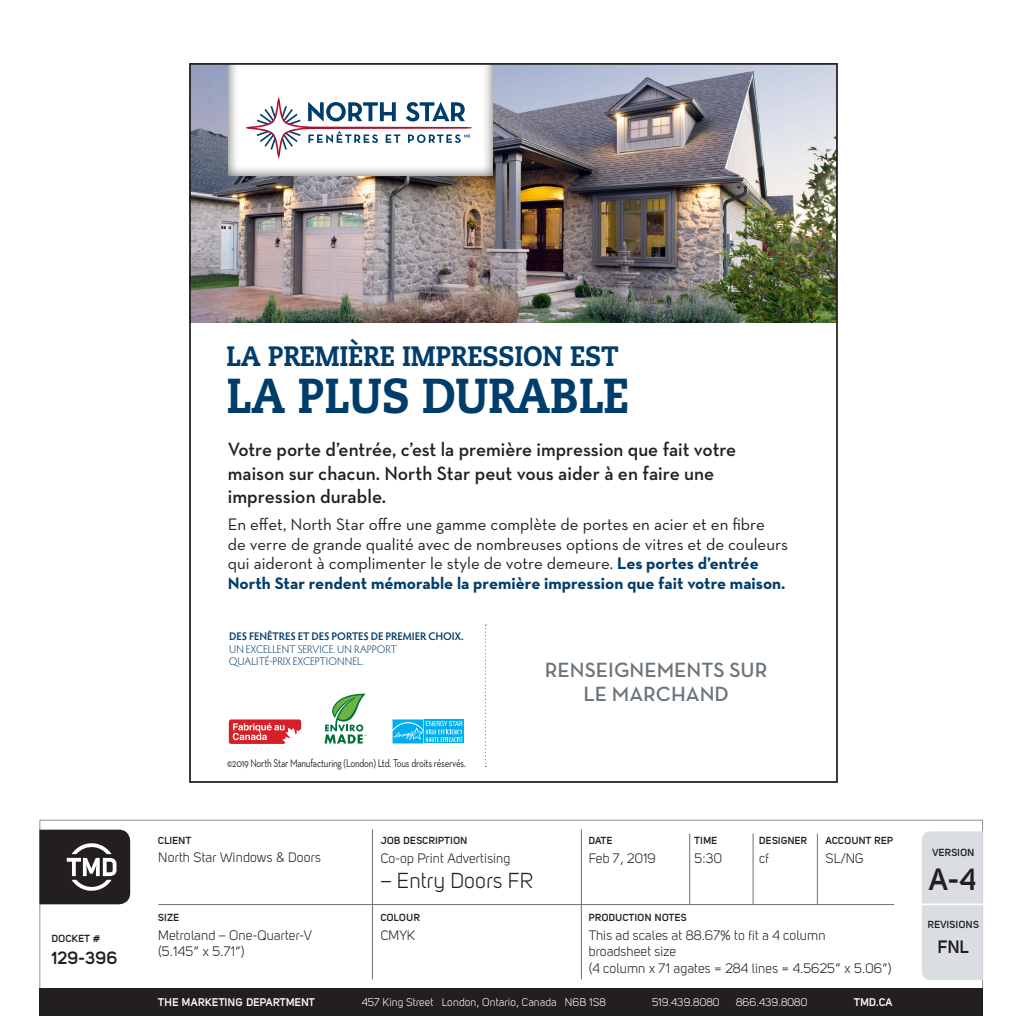
<style>
.page{position:relative;width:1027px;height:1035px;background:#fff}
.page>*{position:absolute;margin:0;border:0;box-sizing:border-box;transform-origin:0 0}
.t1{font:800 49px "Caecilia LT Pro 85";letter-spacing:-.01em;color:#003d6a;scale:.9 1}
.t2{font:700 30.45px "Uni Sans Semi";color:#231f20}
.t3{font:800 28px "Caecilia LT Pro 85";letter-spacing:-.01em;color:#003d6a;scale:.92 1}
.t4{font:21.35px "Uni Sans Book";letter-spacing:.01em;color:#231f20}
.t5{font:600 21px/24.5px "Neutra Text";color:#6a747b;text-align:center}
.t6{font:600 19.6px/23.6px "Neutra Text";color:#231f20}
.t7{font:700 17.68px "Uni Sans Semi";letter-spacing:.01em;color:#231f20}
.t8{font:16.97px/19.6px "Neutra Text";color:#231f20}
.t9{font:13.47px/16.3px "Uni Sans Book";letter-spacing:.01em;color:#231f20}
.t10{font:11.38px "Neutra Text";letter-spacing:-.025em;color:#231f20;scale:.8 1}
.t11{font:300 11.03px/12.2px "Hypatia Sans Pro";letter-spacing:.005em;color:#003d6a}
.t12{font:11.03px "Uni Sans Book";letter-spacing:.01em;color:#fff}
.t13{font:700 11.03px "Uni Sans Semi";letter-spacing:.02em;color:#fff}
.t14{font:700 10.15px "Uni Sans Semi";letter-spacing:.025em;color:#231f20}
.s1{font-weight:700;color:#003d6a}
.s2{font-weight:600}
</style>
<div class="page">
<img style="left:192px;top:66px;width:642px;height:256px">
<svg style="left:484px;top:624px;width:2px;height:143px"></svg>
<svg style="left:392px;top:743px;width:32px;height:1px"></svg>
<svg style="left:462px;top:719px;width:2px;height:24px"></svg>
<svg style="left:392px;top:719px;width:70px;height:24px;background:#36bff2"></svg>
<hr style="left:158px;top:904px;width:736px;height:1px;background:#6a747b">
<hr style="left:372px;top:829px;width:1px;height:150px;background:#6a747b">
<hr style="left:581px;top:829px;width:1px;height:150px;background:#6a747b">
<hr style="left:689px;top:833px;width:1px;height:71px;background:#6a747b">
<hr style="left:752px;top:833px;width:1px;height:71px;background:#6a747b">
<hr style="left:816px;top:833px;width:1px;height:71px;background:#6a747b">
<div style="left:39px;top:988px;width:943px;height:27px;background:#231f20"></div>
<svg style="left:39px;top:829px;width:91px;height:75px;background:#413d3e"></svg>
<div style="left:922px;top:831px;width:60px;height:149px;background:#dadee2"></div>
<hr style="left:917px;top:903px;width:67px;height:2px;background:#fff">
<div style="left:227px;top:30px;width:266px;height:147px;background:#231f20;opacity:.75"></div>
<div style="left:164px;top:0;width:698px;height:63px;background:#fff"></div>
<svg style="left:245px;top:97px;width:227px;height:62px"></svg>
<svg style="left:229px;top:719px;width:72px;height:25px;background:#e15f64"></svg>
<svg style="left:324px;top:693px;width:43px;height:50px"></svg>
<p class="t14" style="left:52px;top:932px;width:50px">DOCKET #</p>
<p class="t7" style="left:52px;top:947px;width:67px">129-396</p>
<p class="t3" style="left:226px;top:336px;width:428px">LA PREMIÈRE IMPRESSION EST</p>
<p class="t1" style="left:226px;top:361px;width:449px">LA PLUS DURABLE</p>
<p class="t6" style="left:228px;top:437px;width:510px">Votre porte d’entrée, c’est la première impression que fait votre maison sur chacun. North Star peut vous aider à en faire une impression durable.</p>
<p class="t8" style="left:228px;top:514px;width:561px">En effet, North Star offre une gamme complète de portes en acier et en fibre<br>de verre de grande qualité avec de nombreuses options de vitres et de couleurs qui aideront à complimenter le style de votre demeure. <span class="s1">Les portes d’entrée North Star rendent mémorable la première impression que fait votre maison.</span></p>
<p class="t11" style="left:229px;top:630px;width:236px"><span class="s2">DES FENÊTRES ET DES PORTES DE PREMIER CHOIX.<br></span>UN EXCELLENT SERVICE. UN RAPPORT<br>QUALITÉ-PRIX EXCEPTIONNEL.</p>
<p class="t10" style="left:227px;top:756px;width:300px">©2019 North Star Manufacturing (London) Ltd. Tous droits réservés.</p>
<p class="t5" style="left:544px;top:656px;width:224px">RENSEIGNEMENTS SUR<br>LE MARCHAND</p>
<p class="t14" style="left:158px;top:834px;width:34px">CLIENT</p>
<p class="t9" style="left:158px;top:848px;width:164px">North Star Windows &amp; Doors</p>
<p class="t14" style="left:158px;top:911px;width:22px">SIZE</p>
<p class="t9" style="left:158px;top:927px;width:155px">Metroland – One-Quarter-V</p>
<p class="t9" style="left:158px;top:943px;width:88px">(5.145” x 5.71”)</p>
<p class="t14" style="left:380px;top:834px;width:88px">JOB DESCRIPTION</p>
<p class="t9" style="left:380px;top:849px;width:131px">Co-op Print Advertising</p>
<p class="t4" style="left:380px;top:868px;width:154px">– Entry Doors FR</p>
<p class="t14" style="left:380px;top:911px;width:41px">COLOUR</p>
<p class="t9" style="left:380px;top:927px;width:36px">CMYK</p>
<p class="t14" style="left:588px;top:834px;width:25px">DATE</p>
<p class="t14" style="left:694px;top:834px;width:24px">TIME</p>
<p class="t14" style="left:759px;top:834px;width:49px">DESIGNER</p>
<p class="t14" style="left:825px;top:834px;width:69px">ACCOUNT REP</p>
<p class="t9" style="left:588px;top:849px;width:68px">Feb 7, 2019</p>
<p class="t9" style="left:694px;top:849px;width:29px">5:30</p>
<p class="t9" style="left:759px;top:849px;width:11px">cf</p>
<p class="t9" style="left:825px;top:849px;width:40px">SL/NG</p>
<p class="t14" style="left:588px;top:911px;width:100px">PRODUCTION NOTES</p>
<p class="t9" style="left:588px;top:927px;width:304px">This ad scales at 88.67% to fit a 4 column<br>broadsheet size<br>(4 column x 71 agates = 284 lines = 4.5625” x 5.06”)</p>
<p class="t13" style="left:158px;top:995px;width:158px">THE MARKETING DEPARTMENT</p>
<p class="t12" style="left:361px;top:996px;width:246px">457 King Street London, Ontario, Canada N6B 1S8</p>
<p class="t12" style="left:652px;top:996px;width:69px">519.439.8080</p>
<p class="t12" style="left:736px;top:996px;width:73px">866.439.8080</p>
<p class="t13" style="left:854px;top:995px;width:40px">TMD.CA</p>
<p class="t14" style="left:932px;top:846px;width:44px">VERSION</p>
<p class="t2" style="left:928px;top:861px;width:49px">A-4</p>
<p class="t14" style="left:927px;top:918px;width:53px">REVISIONS</p>
<p class="t7" style="left:937px;top:935px;width:33px">FNL</p>
</div>
